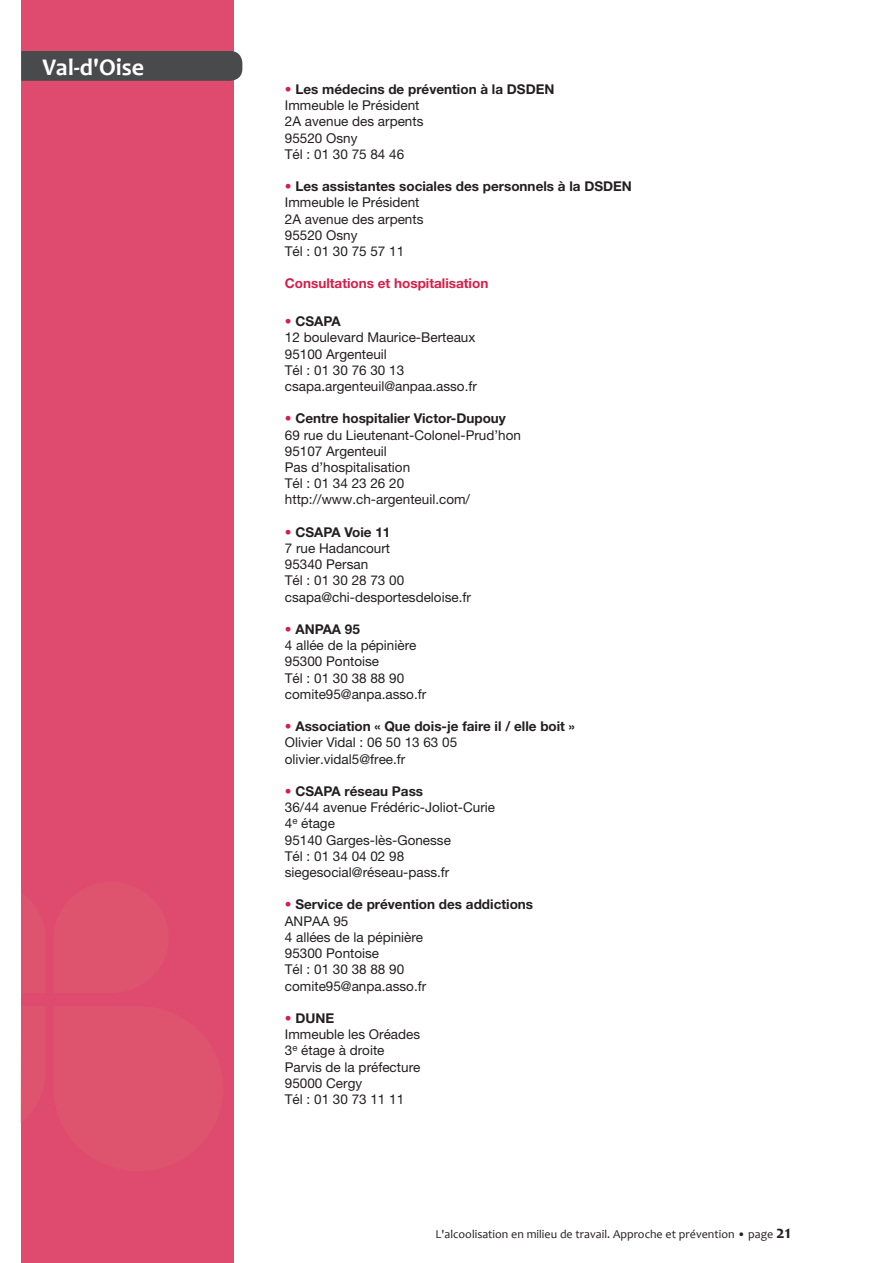
<style>
.page{position:relative;width:893px;height:1263px;background:#fff}
.page>*{position:absolute;margin:0;border:0;box-sizing:border-box;transform-origin:0 0}
.t1{font:700 24px "Candara";color:#fff}
.t2{font:13.5px/16.2px "Helvetica Neue";color:#231f20}
.t3{font:700 13.5px "Helvetica Neue";color:#d61e4a}
.t4{font:12px "Candara";color:#231f20}
.s1{font-weight:700;color:#d61e4a}
.s2{font-weight:700}
.s3{font-weight:700;font-size:18px}
</style>
<div class="page">
<div style="left:21px;top:0;width:213px;height:1263px;background:#de4b6e"></div>
<svg style="left:20px;top:1056px;width:1px;height:67px"></svg>
<div style="left:21px;top:51px;width:221px;height:30px;background:#494a4b"></div>
<h1 class="t1" style="left:43px;top:52px;width:103px">Val-d'Oise</h1>
<p class="t2" style="left:285px;top:81px;width:271px"><span class="s1">•</span> <span class="s2">Les médecins de prévention à la DSDEN<br></span>Immeuble le Président<br>2A avenue des arpents<br>95520 Osny<br>Tél : 01 30 75 84 46</p>
<p class="t2" style="left:285px;top:178px;width:348px"><span class="s1">•</span> <span class="s2">Les assistantes sociales des personnels à la DSDEN<br></span>Immeuble le Président<br>2A avenue des arpents<br>95520 Osny<br>Tél : 01 30 75 57 11</p>
<p class="t3" style="left:285px;top:275px;width:205px">Consultations et hospitalisation</p>
<p class="t2" style="left:285px;top:313px;width:194px"><span class="s1">•</span> <span class="s2">CSAPA<br></span>12 boulevard Maurice-Berteaux<br>95100 Argenteuil<br>Tél : 01 30 76 30 13 csapa.argenteuil@anpaa.asso.fr</p>
<p class="t2" style="left:285px;top:410px;width:238px"><span class="s1">•</span> <span class="s2">Centre hospitalier Victor-Dupouy<br></span>69 rue du Lieutenant-Colonel-Prud’hon<br>95107 Argenteuil<br>Pas d’hospitalisation<br>Tél : 01 34 23 26 20 http://www.ch-argenteuil.com/</p>
<p class="t2" style="left:285px;top:524px;width:188px"><span class="s1">•</span> <span class="s2">CSAPA Voie 11<br></span>7 rue Hadancourt<br>95340 Persan<br>Tél : 01 30 28 73 00 csapa@chi-desportesdeloise.fr</p>
<p class="t2" style="left:285px;top:621px;width:143px"><span class="s1">•</span> <span class="s2">ANPAA 95<br></span>4 allée de la pépinière<br>95300 Pontoise<br>Tél : 01 30 38 88 90 comite95@anpa.asso.fr</p>
<p class="t2" style="left:285px;top:718px;width:291px"><span class="s1">•</span> <span class="s2">Association « Que dois-je faire il / elle boit »<br></span>Olivier Vidal : 06 50 13 63 05 olivier.vidal5@free.fr</p>
<p class="t2" style="left:285px;top:783px;width:212px"><span class="s1">•</span> <span class="s2">CSAPA réseau Pass<br></span>36/44 avenue Frédéric-Joliot-Curie<br>4<sup>e</sup> étage<br>95140 Garges-lès-Gonesse<br>Tél : 01 34 04 02 98 siegesocial@réseau-pass.fr</p>
<p class="t2" style="left:285px;top:896px;width:250px"><span class="s1">•</span> <span class="s2">Service de prévention des addictions<br></span>ANPAA 95<br>4 allées de la pépinière<br>95300 Pontoise<br>Tél : 01 30 38 88 90 comite95@anpa.asso.fr</p>
<p class="t2" style="left:285px;top:1010px;width:137px"><span class="s1">•</span> <span class="s2">DUNE<br></span>Immeuble les Oréades<br>3<sup>e</sup> étage à droite<br>Parvis de la préfecture<br>95000 Cergy<br>Tél : 01 30 73 11 11</p>
<p class="t4" style="left:436px;top:1227px;width:357px">L'alcoolisation en milieu de travail. Approche et prévention • page <span class="s3">21</span></p>
</div>
